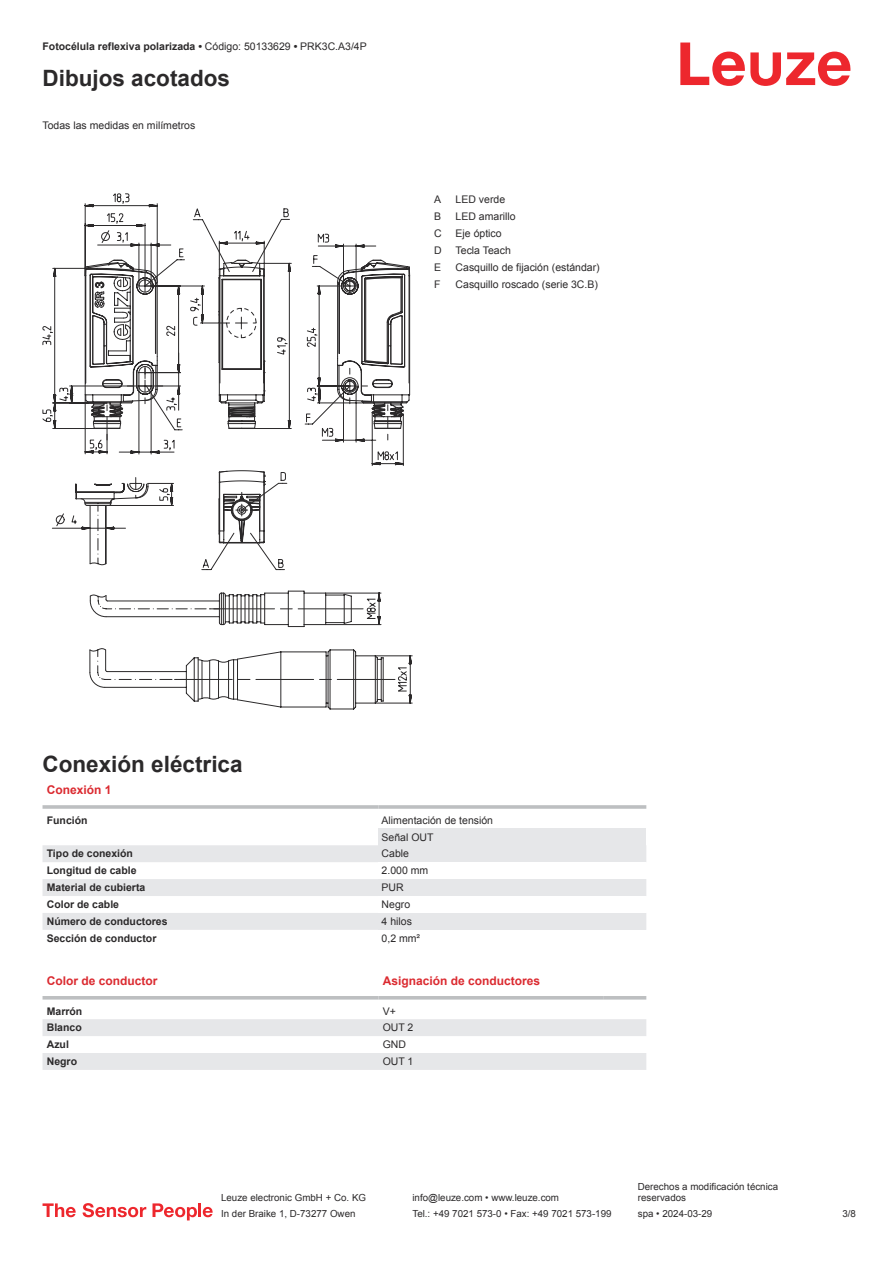
<style>
.page{position:relative;width:893px;height:1263px;background:#fff}
.page>*{position:absolute;margin:0;border:0;box-sizing:border-box;transform-origin:0 0}
.t1{font:700 22.5px "Arial";color:#2b292a}
.t2{font:700 12px "Arial";color:#db2a30}
.t3{font:10.5px/17px "Arial";color:#2b292a}
.t4{font:700 10.5px "Arial";color:#2b292a}
.t5{font:9.75px/11.7px "Arial";color:#2b292a}
.s1{font-weight:400}
</style>
<div class="page">
<svg style="left:680px;top:43px;width:170px;height:43px"></svg>
<svg style="left:43px;top:845px;width:335px;height:85px;fill:#e6e7e9"></svg>
<hr style="left:43px;top:805px;width:335px;height:4px;background:#bdbfc1">
<hr style="left:378px;top:805px;width:268px;height:4px;background:#c9cbcc">
<div style="left:378px;top:828px;width:268px;height:17px;background:#e6e7e9"></div>
<div style="left:378px;top:845px;width:268px;height:17px;background:#e6e7e9"></div>
<div style="left:378px;top:879px;width:268px;height:17px;background:#e6e7e9"></div>
<div style="left:378px;top:913px;width:268px;height:17px;background:#e6e7e9"></div>
<svg style="left:43px;top:999px;width:603px;height:1px"></svg>
<svg style="left:43px;top:1019px;width:603px;height:51px"></svg>
<hr style="left:43px;top:996px;width:335px;height:3px;background:#bdbfc1">
<hr style="left:378px;top:996px;width:226px;height:3px;background:#bdbfc1">
<hr style="left:604px;top:996px;width:42px;height:3px;background:#bdbfc1">
<svg style="left:43px;top:1203px;width:33px;height:14px"></svg>
<svg style="left:83px;top:1203px;width:63px;height:14px"></svg>
<svg style="left:153px;top:1203px;width:44px;height:17px"></svg>
<hr style="left:198px;top:1203px;width:3px;height:14px;background:#ed272d">
<svg style="left:203px;top:1207px;width:10px;height:10px"></svg>
<svg style="left:91px;top:273px;width:322px;height:431px"></svg>
<svg style="left:52px;top:466px;width:304px;height:214px"></svg>
<svg style="left:43px;top:193px;width:367px;height:273px"></svg>
<svg style="left:97px;top:230px;width:292px;height:298px"></svg>
<p class="t4" style="left:43px;top:43px;width:326px">Fotocélula reflexiva polarizada • <span class="s1">Código: 50133629</span> • <span class="s1">PRK3C.A3/4P</span></p>
<h1 class="t1" style="left:43px;top:70px;width:189px">Dibujos acotados</h1>
<p class="t3" style="left:43px;top:117px;width:154px">Todas las medidas en milímetros</p>
<p class="t3" style="left:434px;top:192px;width:9px">A</p>
<p class="t3" style="left:456px;top:192px;width:51px">LED verde</p>
<p class="t3" style="left:434px;top:209px;width:9px">B</p>
<p class="t3" style="left:456px;top:209px;width:62px">LED amarillo</p>
<p class="t3" style="left:434px;top:226px;width:9px">C</p>
<p class="t3" style="left:456px;top:226px;width:48px">Eje óptico</p>
<p class="t3" style="left:434px;top:243px;width:9px">D</p>
<p class="t3" style="left:456px;top:243px;width:57px">Tecla Teach</p>
<p class="t3" style="left:434px;top:260px;width:9px">E</p>
<p class="t3" style="left:456px;top:260px;width:146px">Casquillo de fijación (estándar)</p>
<p class="t3" style="left:434px;top:277px;width:8px">F</p>
<p class="t3" style="left:456px;top:277px;width:144px">Casquillo roscado (serie 3C.B)</p>
<h1 class="t1" style="left:43px;top:756px;width:202px">Conexión eléctrica</h1>
<p class="t2" style="left:47px;top:786px;width:66px">Conexión 1</p>
<p class="t4" style="left:47px;top:816px;width:42px">Función</p>
<p class="t3" style="left:382px;top:812px;width:113px">Alimentación de tensión<br>Señal OUT</p>
<p class="t4" style="left:47px;top:850px;width:88px">Tipo de conexión</p>
<p class="t3" style="left:382px;top:846px;width:29px">Cable</p>
<p class="t4" style="left:47px;top:867px;width:91px">Longitud de cable</p>
<p class="t3" style="left:382px;top:863px;width:48px">2.000 mm</p>
<p class="t4" style="left:47px;top:884px;width:100px">Material de cubierta</p>
<p class="t3" style="left:382px;top:880px;width:24px">PUR</p>
<p class="t4" style="left:47px;top:900px;width:74px">Color de cable</p>
<p class="t3" style="left:382px;top:897px;width:30px">Negro</p>
<p class="t4" style="left:47px;top:917px;width:122px">Número de conductores</p>
<p class="t3" style="left:382px;top:914px;width:32px">4 hilos</p>
<p class="t4" style="left:47px;top:934px;width:111px">Sección de conductor</p>
<p class="t3" style="left:382px;top:931px;width:40px">0,2 mm²</p>
<p class="t2" style="left:47px;top:976px;width:112px">Color de conductor</p>
<p class="t2" style="left:383px;top:976px;width:159px">Asignación de conductores</p>
<p class="t4" style="left:47px;top:1007px;width:37px">Marrón</p>
<p class="t3" style="left:383px;top:1003px;width:15px">V+</p>
<p class="t4" style="left:47px;top:1024px;width:37px">Blanco</p>
<p class="t3" style="left:383px;top:1020px;width:32px">OUT 2</p>
<p class="t4" style="left:47px;top:1041px;width:24px">Azul</p>
<p class="t3" style="left:383px;top:1037px;width:25px">GND</p>
<p class="t4" style="left:47px;top:1057px;width:32px">Negro</p>
<p class="t3" style="left:383px;top:1054px;width:32px">OUT 1</p>
<p class="t5" style="left:221px;top:1193px;width:146px">Leuze electronic GmbH + Co. KG</p>
<p class="t5" style="left:412px;top:1193px;width:148px">info@leuze.com • www.leuze.com</p>
<p class="t5" style="left:638px;top:1181px;width:142px">Derechos a modificación técnica reservados</p>
<p class="t5" style="left:221px;top:1209px;width:136px">In der Braike 1, D-73277 Owen</p>
<p class="t5" style="left:412px;top:1209px;width:201px">Tel.: +49 7021 573-0 • Fax: +49 7021 573-199</p>
<p class="t5" style="left:638px;top:1209px;width:76px">spa • 2024-03-29</p>
<p class="t5" style="left:842px;top:1209px;width:15px">3 /8</p>
</div>
